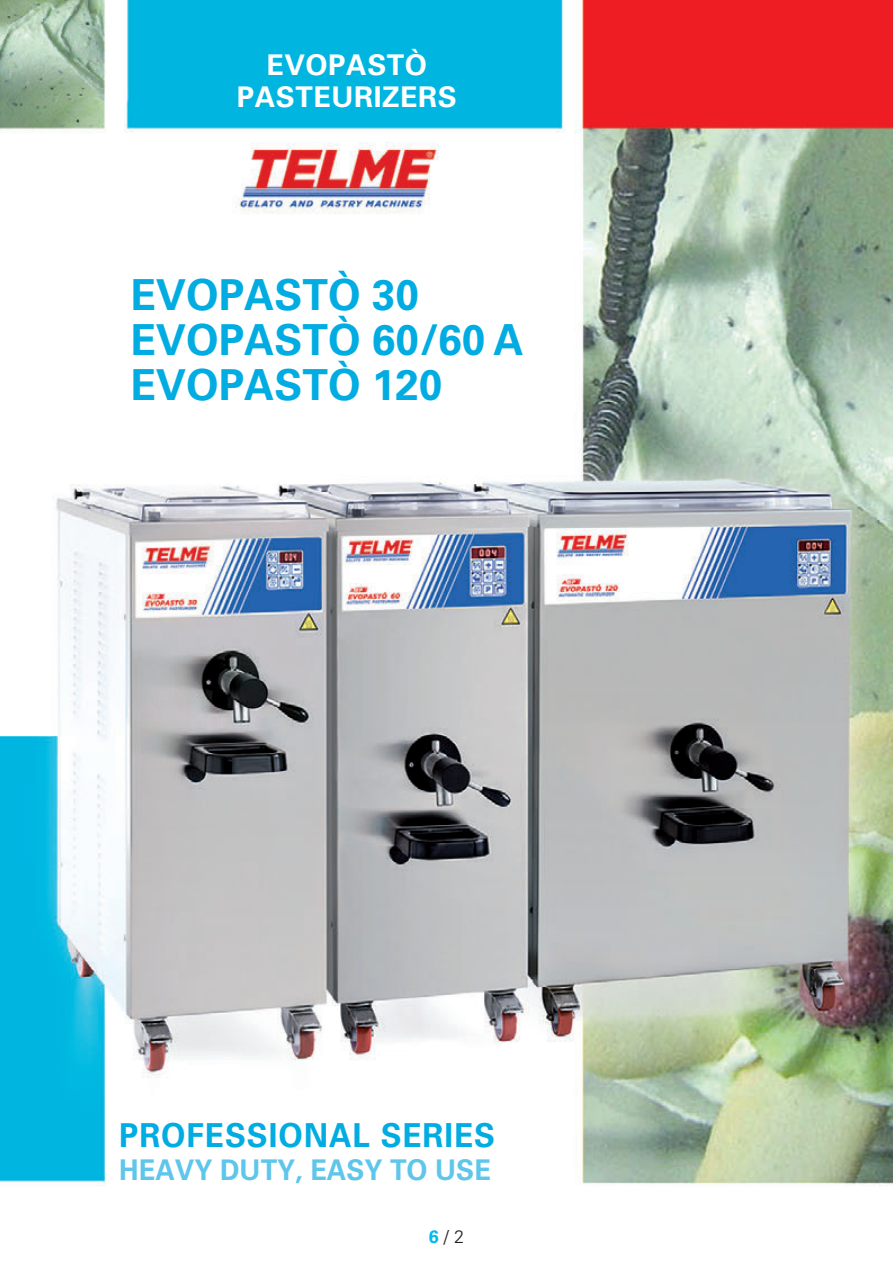
<style>
.page{position:relative;width:893px;height:1263px;background:#fff}
.page>*{position:absolute;margin:0;border:0;box-sizing:border-box;transform-origin:0 0}
.t1{font:700 42.75px/45px "Univers";color:#00ace1}
.t2{font:700 33px "Univers";letter-spacing:.03em;color:#00ace1;scale:.95 1}
.t3{font:700 28.5px/31.5px "Univers";letter-spacing:.02em;color:#fff;text-align:center}
.t4{font:700 28.5px "Univers";color:#5ec6eb;scale:.95 1}
.t5{font:300 18px "Univers";color:#231f20}
.s1{font-weight:700;color:#00baf1}
</style>
<div class="page">
<img style="left:0;top:0;width:893px;height:1186px">
<p class="t3" style="left:237px;top:50px;width:222px">EVOPASTÒ<br>PASTEURIZERS</p>
<p class="t1" style="left:130px;top:273px;width:395px">EVOPASTÒ 30<br>EVOPASTÒ 60/60 A<br>EVOPASTÒ 120</p>
<p class="t2" style="left:119px;top:1116px;width:397px">PROFESSIONAL SERIES</p>
<p class="t4" style="left:119px;top:1153px;width:393px">HEAVY DUTY, EASY TO USE</p>
<p class="t5" style="left:429px;top:1226px;width:37px"><span class="s1">6</span> / 2</p>
</div>
